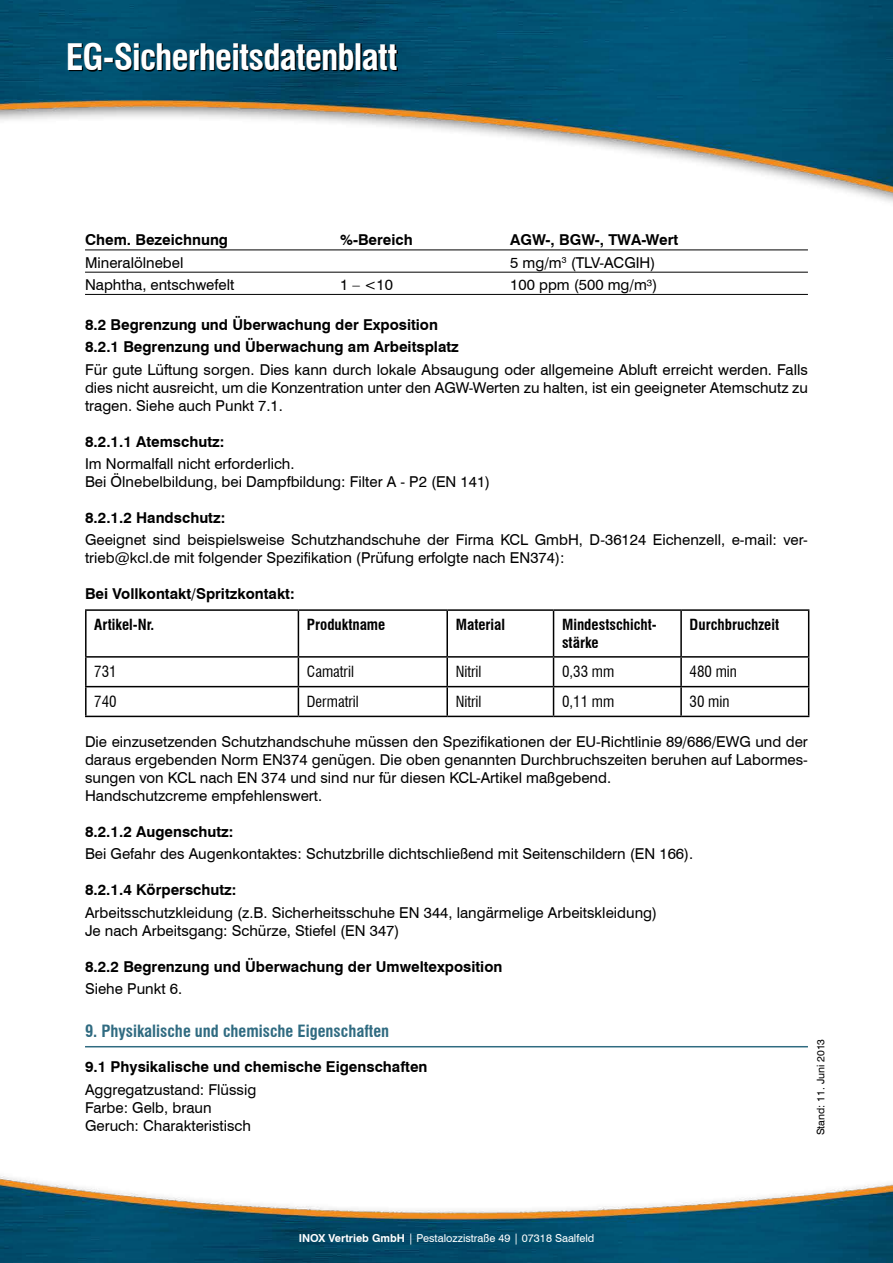
<style>
.page{position:relative;width:893px;height:1263px;background:#fff}
.page>*{position:absolute;margin:0;border:0;box-sizing:border-box;transform-origin:0 0}
.t1{font:700 condensed 35.7px "Swiss 721 BT";letter-spacing:-.025em;color:#fff}
.t2{font:700 condensed 16.5px "Swiss 721 BT";color:#306b81}
.t3{font:15px/18px "Swiss 721 BT";color:#000}
.t4{font:700 15px/22.2px "Swiss 721 BT";color:#000}
.t5{font:700 condensed 15px/18px "Swiss 721 BT";color:#000}
.t6{font:condensed 15px "Swiss 721 BT";color:#000}
.t7{font:10.95px "Swiss 721 BT";color:#fff}
.t8{font:10.5px "Swiss 721 BT";color:#000}
.s1{font-weight:700}
</style>
<div class="page">
<img style="left:0;top:0;width:893px;height:1263px">
<svg style="left:69px;top:43px;width:329px;height:28px;background:#002636"></svg>
<hr style="left:85px;top:250px;width:723px;height:1px;background:#000">
<hr style="left:85px;top:272px;width:723px;height:1px;background:#000">
<hr style="left:85px;top:294px;width:723px;height:1px;background:#000">
<hr style="left:85px;top:1046px;width:723px;height:1px;background:#306b81">
<hr style="left:85px;top:609px;width:213px;height:2px;background:#000">
<hr style="left:85px;top:611px;width:2px;height:45px;background:#000">
<hr style="left:298px;top:609px;width:149px;height:2px;background:#000">
<hr style="left:298px;top:611px;width:1px;height:45px;background:#000">
<hr style="left:447px;top:609px;width:107px;height:2px;background:#000">
<hr style="left:446px;top:611px;width:2px;height:45px;background:#000">
<hr style="left:554px;top:609px;width:127px;height:2px;background:#000">
<hr style="left:553px;top:611px;width:1px;height:45px;background:#000">
<hr style="left:681px;top:609px;width:128px;height:2px;background:#000">
<hr style="left:680px;top:611px;width:2px;height:45px;background:#000">
<hr style="left:808px;top:611px;width:1px;height:45px;background:#000">
<hr style="left:85px;top:656px;width:213px;height:2px;background:#000">
<hr style="left:85px;top:658px;width:2px;height:28px;background:#000">
<hr style="left:298px;top:656px;width:149px;height:2px;background:#000">
<hr style="left:447px;top:656px;width:107px;height:2px;background:#000">
<hr style="left:446px;top:658px;width:2px;height:28px;background:#000">
<hr style="left:554px;top:656px;width:127px;height:2px;background:#000">
<hr style="left:681px;top:656px;width:128px;height:2px;background:#000">
<hr style="left:680px;top:658px;width:2px;height:28px;background:#000">
<hr style="left:85px;top:686px;width:213px;height:1px;background:#000">
<hr style="left:85px;top:687px;width:2px;height:29px;background:#000">
<hr style="left:298px;top:686px;width:149px;height:1px;background:#000">
<svg style="left:298px;top:658px;width:1px;height:58px"></svg>
<hr style="left:447px;top:686px;width:107px;height:1px;background:#000">
<hr style="left:446px;top:687px;width:2px;height:29px;background:#000">
<hr style="left:554px;top:686px;width:127px;height:1px;background:#000">
<svg style="left:553px;top:658px;width:1px;height:58px"></svg>
<hr style="left:681px;top:686px;width:128px;height:1px;background:#000">
<hr style="left:680px;top:687px;width:2px;height:29px;background:#000">
<svg style="left:808px;top:658px;width:1px;height:58px"></svg>
<hr style="left:85px;top:716px;width:213px;height:1px;background:#000">
<hr style="left:298px;top:716px;width:149px;height:1px;background:#000">
<hr style="left:447px;top:716px;width:107px;height:1px;background:#000">
<hr style="left:554px;top:716px;width:127px;height:1px;background:#000">
<hr style="left:681px;top:716px;width:128px;height:1px;background:#000">
<h1 class="t1" style="left:66px;top:36px;width:333px">EG-Sicherheitsdatenblatt</h1>
<p class="t4" style="left:85px;top:229px;width:145px">Chem. Bezeichnung</p>
<p class="t4" style="left:340px;top:229px;width:74px">%-Bereich</p>
<p class="t4" style="left:510px;top:229px;width:169px">AGW-, BGW-, TWA-Wert</p>
<p class="t3" style="left:85px;top:253px;width:100px">Mineralölnebel</p>
<p class="t3" style="left:510px;top:253px;width:147px">5 mg/m<sup>3</sup> (TLV-ACGIH)</p>
<p class="t3" style="left:85px;top:275px;width:151px">Naphtha, entschwefelt</p>
<p class="t3" style="left:340px;top:275px;width:54px">1 – &lt;10</p>
<p class="t3" style="left:510px;top:275px;width:149px">100 ppm (500 mg/m³)</p>
<p class="t4" style="left:85px;top:313px;width:375px">8.2 Begrenzung und Überwachung der Exposition<br>8.2.1 Begrenzung und Überwachung am Arbeitsplatz</p>
<p class="t3" style="left:85px;top:360px;width:724px;text-align:justify">Für gute Lüftung sorgen. Dies kann durch lokale Absaugung oder allgemeine Abluft erreicht werden. Falls dies nicht ausreicht, um die Konzentration unter den AGW-Werten zu halten, ist ein geeigneter Atemschutz zu tragen. Siehe auch Punkt 7.1.</p>
<p class="t4" style="left:85px;top:430px;width:141px">8.2.1.1 Atemschutz:</p>
<p class="t3" style="left:85px;top:454px;width:407px">Im Normalfall nicht erforderlich.<br>Bei Ölnebelbildung, bei Dampfbildung: Filter A - P2 (EN 141)</p>
<p class="t4" style="left:85px;top:506px;width:142px">8.2.1.2 Handschutz:</p>
<p class="t3" style="left:85px;top:531px;width:724px">Geeignet sind beispielsweise Schutzhandschuhe der Firma KCL GmbH, D-36124 Eichenzell, e-mail: ver&shy;trieb@kcl.de mit folgender Spezifikation (Prüfung erfolgte nach EN374):</p>
<p class="t4" style="left:85px;top:582px;width:211px">Bei Vollkontakt/Spritzkontakt:</p>
<p class="t5" style="left:94px;top:615px;width:61px">Artikel-Nr.</p>
<p class="t5" style="left:307px;top:615px;width:80px">Produktname</p>
<p class="t5" style="left:456px;top:615px;width:51px">Material</p>
<p class="t5" style="left:562px;top:615px;width:96px">Mindestschicht&shy;stärke</p>
<p class="t5" style="left:690px;top:615px;width:91px">Durchbruchzeit</p>
<p class="t6" style="left:94px;top:662px;width:24px">731</p>
<p class="t6" style="left:307px;top:662px;width:49px">Camatril</p>
<p class="t6" style="left:456px;top:662px;width:27px">Nitril</p>
<p class="t6" style="left:562px;top:662px;width:54px">0,33 mm</p>
<p class="t6" style="left:690px;top:662px;width:49px">480 min</p>
<p class="t6" style="left:94px;top:692px;width:24px">740</p>
<p class="t6" style="left:307px;top:692px;width:53px">Dermatril</p>
<p class="t6" style="left:456px;top:692px;width:27px">Nitril</p>
<p class="t6" style="left:562px;top:692px;width:54px">0,11 mm</p>
<p class="t6" style="left:690px;top:692px;width:41px">30 min</p>
<p class="t3" style="left:85px;top:733px;width:724px">Die einzusetzenden Schutzhandschuhe müssen den Spezifikationen der EU-Richtlinie 89/686/EWG und der daraus ergebenden Norm EN374 genügen. Die oben genannten Durchbruchszeiten beruhen auf Labormes&shy;sungen von KCL nach EN 374 und sind nur für diesen KCL-Artikel maßgebend.<br>Handschutzcreme empfehlenswert.</p>
<p class="t4" style="left:85px;top:821px;width:150px">8.2.1.2 Augenschutz:</p>
<p class="t3" style="left:85px;top:845px;width:610px">Bei Gefahr des Augenkontaktes: Schutzbrille dichtschließend mit Seitenschildern (EN 166).</p>
<p class="t4" style="left:85px;top:879px;width:153px">8.2.1.4 Körperschutz:</p>
<p class="t3" style="left:85px;top:903px;width:574px">Arbeitsschutzkleidung (z.B. Sicherheitsschuhe EN 344, langärmelige Arbeitskleidung)<br>Je nach Arbeitsgang: Schürze, Stiefel (EN 347)</p>
<p class="t4" style="left:85px;top:955px;width:419px">8.2.2 Begrenzung und Überwachung der Umweltexposition</p>
<p class="t3" style="left:85px;top:979px;width:99px">Siehe Punkt 6.</p>
<p class="t2" style="left:85px;top:1021px;width:306px">9. Physikalische und chemische Eigenschaften</p>
<p class="t4" style="left:85px;top:1056px;width:344px">9.1 Physikalische und chemische Eigenschaften</p>
<p class="t3" style="left:85px;top:1080px;width:173px">Aggregatzustand: Flüssig<br>Farbe: Gelb, braun<br>Geruch: Charakteristisch</p>
<p class="t8" style="left:814px;top:1135px;width:98px;rotate:-90deg">Stand: 11. Juni 2013</p>
<p class="t7" style="left:299px;top:1231px;width:297px"><span class="s1">INOX Vertrieb GmbH</span> | Pestalozzistraße 49 | 07318 Saalfeld</p>
</div>
